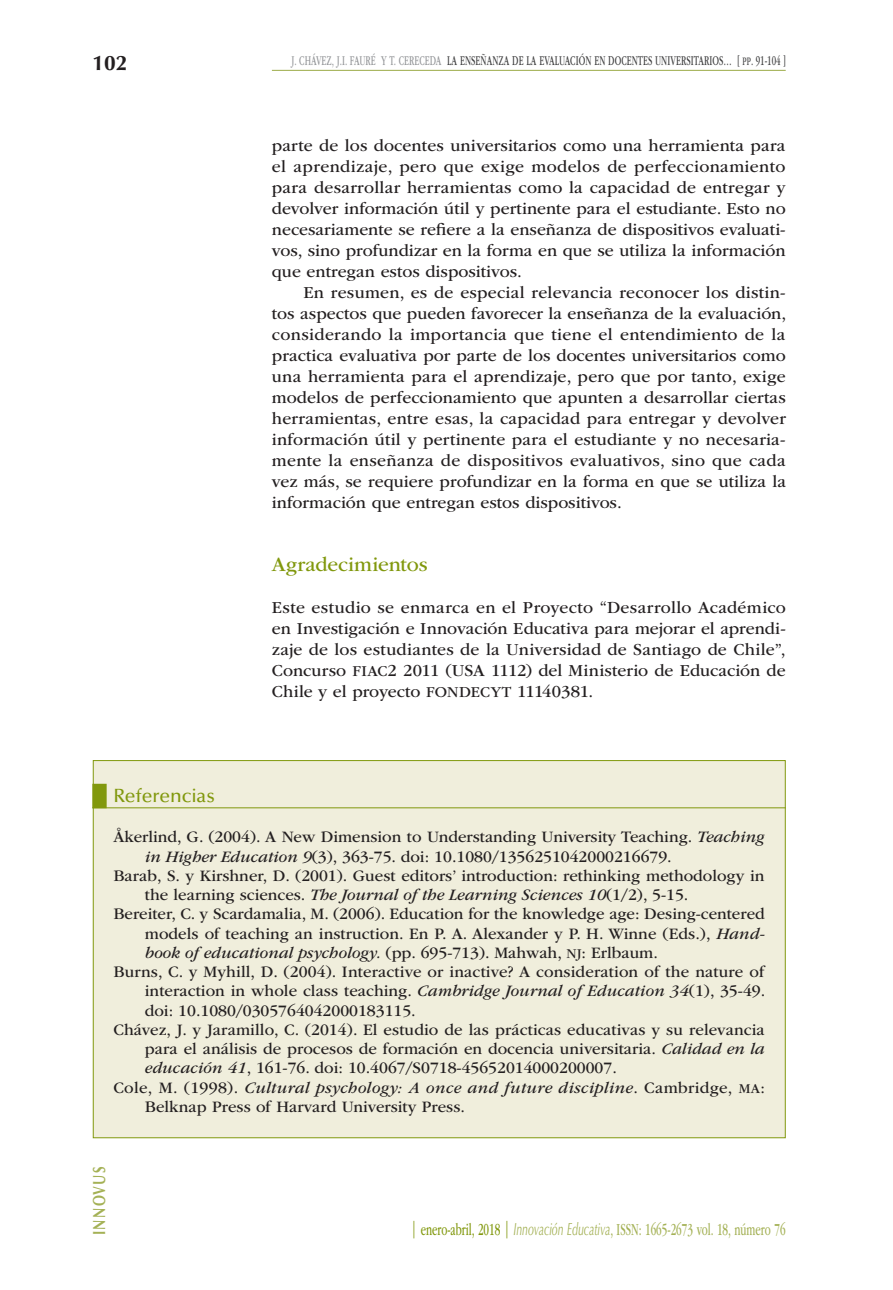
<style>
.page{position:relative;width:893px;height:1290px;background:#fff}
.page>*{position:absolute;margin:0;border:0;box-sizing:border-box;transform-origin:0 0}
.t1{font:21px "ITC Garamond Std";letter-spacing:-.005em;color:#81980d}
.t2{font:700 21px "Optima LT Std";color:#231f20}
.t3{font:500 19.25px "Optima LT Std";letter-spacing:-.005em;color:#81980d}
.t4{font:17.5px/21px "ITC Garamond Std";color:#231f20;text-align:justify}
.t5{font:17.5px "ITC Garamond Std";color:#a4b155;scale:.6 1}
.t6{font:700 17.5px "Optima LT Std";letter-spacing:.1em;color:#a4b155;scale:.75 1}
.t7{font:16.62px "ITC Garamond Std";color:#231f20}
.t8{font:italic 16.62px "ITC Garamond Std";letter-spacing:.02em;color:#231f20}
.t9{font:italic 16.62px "ITC Garamond Std";color:#231f20}
.t10{font:14px "ITC Garamond Std";letter-spacing:.01em;color:#3e3e3f;scale:.6 1}
.s1{color:#939598}
.s2{font-family:"ITC Garamond Std Bk SC850";font-size:11.9px}
.s3{font-size:15.75px}
.s4{font-style:italic}
.s5{font-style:normal}
.s6{font-size:14px}
.s7{font-style:normal;font-size:14px}
.s8{color:#81980d}
.s9{font-family:"Optima LT Std";font-style:italic}
</style>
<div class="page">
<hr style="left:272px;top:70px;width:514px;height:1px;background:#9dac49">
<div style="left:93px;top:760px;width:693px;height:378px;background:#f0eedc;border:1px solid #81980d"></div>
<div style="left:92px;top:784px;width:15px;height:24px;background:#81980d"></div>
<hr style="left:92px;top:807px;width:694px;height:1px;background:#81980d">
<p class="t2" style="left:92px;top:50px;width:37px">102</p>
<p class="t10" style="left:292px;top:53px;width:825px"><span class="s1">J. CHÁVEZ, J.I. FAURÉ Y T. CERECEDA</span> LA ENSEÑANZA DE LA EVALUACIÓN EN DOCENTES UNIVERSITARIOS… [ <span class="s2">pp</span>. 91-104 ]</p>
<p class="t4" style="left:272px;top:135px;width:515px">parte de los docentes universitarios como una herramienta para el aprendizaje, pero que exige modelos de perfeccionamiento para desarrollar herramientas como la capacidad de entregar y devolver información útil y pertinente para el estudiante. Esto no necesariamente se refiere a la enseñanza de dispositivos evaluati&shy;vos, sino profundizar en la forma en que se utiliza la información que entregan estos dispositivos.</p>
<p class="t4" style="left:272px;top:282px;width:516px;text-indent:32px">En resumen, es de especial relevancia reconocer los distin&shy;tos aspectos que pueden favorecer la enseñanza de la evaluación, considerando la importancia que tiene el entendimiento de la practica evaluativa por parte de los docentes universitarios como una herramienta para el aprendizaje, pero que por tanto, exige modelos de perfeccionamiento que apunten a desarrollar ciertas herramientas, entre esas, la capacidad para entregar y devolver información útil y pertinente para el estudiante y no necesaria&shy;mente la enseñanza de dispositivos evaluativos, sino que cada vez más, se requiere profundizar en la forma en que se utiliza la información que entregan estos dispositivos.</p>
<p class="t1" style="left:272px;top:553px;width:157px">Agradecimientos</p>
<p class="t4" style="left:272px;top:597px;width:515px">Este estudio se enmarca en el Proyecto “Desarrollo Académico en Investigación e Innovación Educativa para mejorar el aprendi&shy;zaje de los estudiantes de la Universidad de Santiago de Chile”, Concurso <span class="s3">FIAC</span>2 2011 (USA 1112) del Ministerio de Educación de Chile y el proyecto <span class="s3">FONDECYT</span> 11140381.</p>
<p class="t3" style="left:113px;top:785px;width:103px">Referencias</p>
<p class="t7" style="left:113px;top:828px;width:653px">Åkerlind, G. (2004). A New Dimension to Understanding University Teaching. <span class="s4">Teaching</span></p>
<p class="t7" style="left:145px;top:847px;width:528px"><span class="s4">in Higher Education 9</span>(3), 363-75. doi: 10.1080/1356251042000216679.</p>
<p class="t7" style="left:113px;top:866px;width:653px">Barab, S. y Kirshner, D. (2001). Guest editors’ introduction: rethinking methodology in</p>
<p class="t9" style="left:145px;top:886px;width:545px"><span class="s5">the learning sciences.</span> The Journal of the Learning Sciences 10<span class="s5">(1/2), 5-15.</span></p>
<p class="t7" style="left:113px;top:905px;width:653px">Bereiter, C. y Scardamalia, M. (2006). Education for the knowledge age: Desing-centered</p>
<p class="t7" style="left:145px;top:924px;width:621px">models of teaching an instruction. En P. A. Alexander y P. H. Winne (Eds.), <span class="s4">Hand-</span></p>
<p class="t7" style="left:145px;top:943px;width:515px"><span class="s4">book of educational psychology.</span> (pp. 695-713). Mahwah, <span class="s6">NJ</span>: Erlbaum.</p>
<p class="t7" style="left:113px;top:963px;width:653px">Burns, C. y Myhill, D. (2004). Interactive or inactive? A consideration of the nature of</p>
<p class="t7" style="left:145px;top:982px;width:622px">interaction in whole class teaching. <span class="s4">Cambridge Journal of Education 34</span>(1), 35-49.</p>
<p class="t7" style="left:145px;top:1001px;width:272px">doi: 10.1080/0305764042000183115.</p>
<p class="t7" style="left:113px;top:1020px;width:653px">Chávez, J. y Jaramillo, C. (2014). El estudio de las prácticas educativas y su relevancia</p>
<p class="t7" style="left:145px;top:1040px;width:621px">para el análisis de procesos de formación en docencia universitaria. <span class="s4">Calidad en la</span></p>
<p class="t7" style="left:145px;top:1059px;width:473px"><span class="s4">educación 41</span>, 161-76. doi: 10.4067/S0718-45652014000200007.</p>
<p class="t8" style="left:113px;top:1078px;width:653px"><span class="s5">Cole, M. (1998).</span> Cultural psychology: A once and future discipline<span class="s5">. Cambridge,</span> <span class="s7">MA</span><span class="s5">:</span></p>
<p class="t7" style="left:145px;top:1097px;width:322px">Belknap Press of Harvard University Press.</p>
<p class="t6" style="left:89px;top:1235px;width:93px;rotate:-90deg">INNOVUS</p>
<p class="t5" style="left:411px;top:1220px;width:625px"><span class="s8">| enero-abril, 2018 |</span> <span class="s9">Innovación Educativa</span>, ISSN: 1665-2673 vol. 18, número 76</p>
</div>
